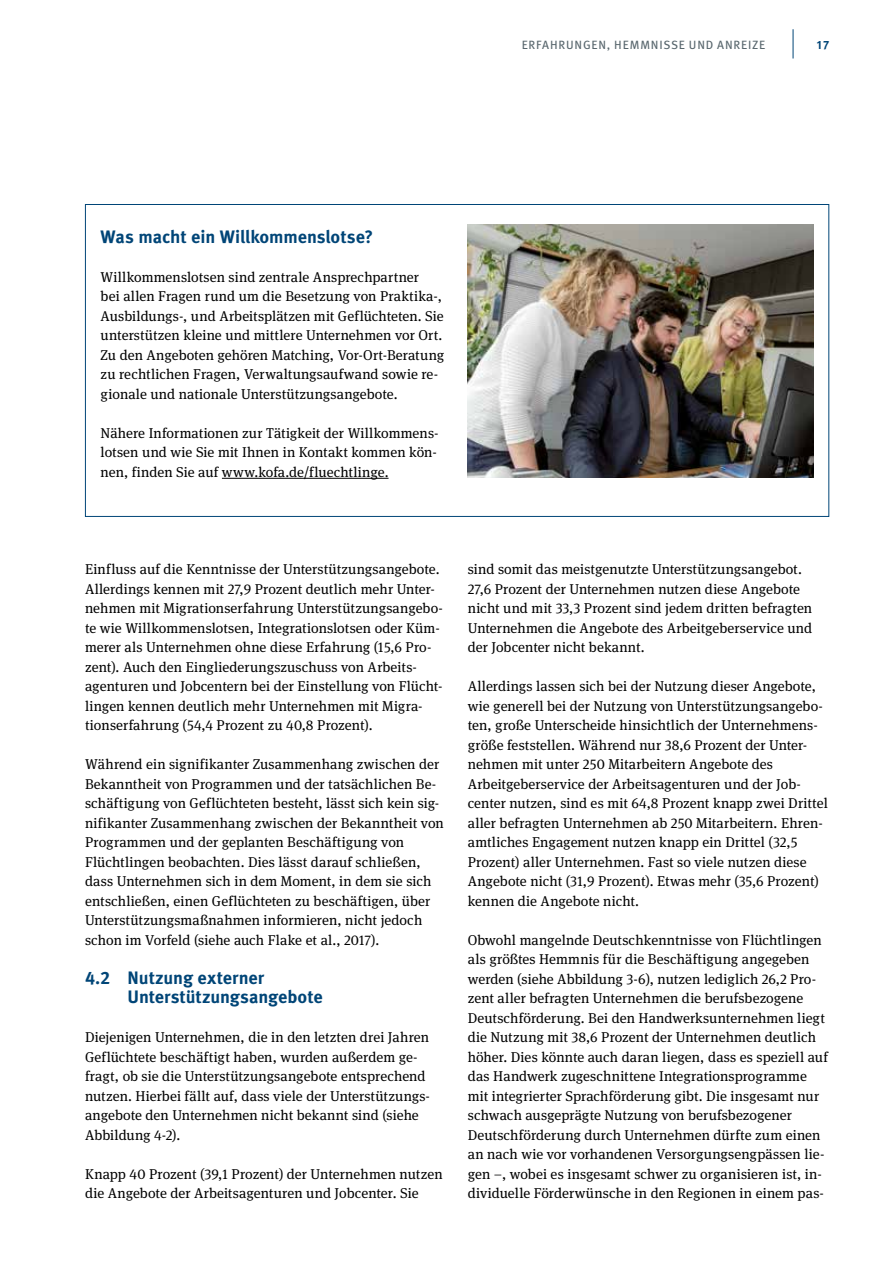
<style>
.page{position:relative;width:893px;height:1263px;background:#fff}
.page>*{position:absolute;margin:0;border:0;box-sizing:border-box;transform-origin:0 0}
.t1{font:700 18px/19.5px "Meta OT";letter-spacing:-.005em;color:#004577}
.t2{font:14.25px/19.5px "Meta Serif OT";letter-spacing:.005em;color:#000}
.t3{font:12px "Meta OT";letter-spacing:.07em;color:#58666d}
.t4{font:700 12px "Meta OT";color:#004577}
</style>
<div class="page">
<hr style="left:793px;top:29px;width:1px;height:30px;background:#004577">
<img style="left:468px;top:224px;width:345px;height:254px">
<hr style="left:222px;top:478px;width:167px;height:1px;background:#000">
<p class="t3" style="left:522px;top:38px;width:245px">ERFAHRUNGEN, HEMMNISSE UND ANREIZE</p>
<p class="t4" style="left:817px;top:38px;width:14px">17</p>
<p class="t1" style="left:101px;top:227px;width:274px">Was macht ein Willkommenslotse?</p>
<p class="t2" style="left:101px;top:267px;width:345px">Willkommenslotsen sind zentrale Ansprechpartner<br>bei allen Fragen rund um die Besetzung von Praktika-, Ausbildungs-, und Arbeitsplätzen mit Geflüchteten. Sie unterstützen kleine und mittlere Unternehmen vor Ort.<br>Zu den Angeboten gehören Matching, Vor-Ort-Beratung zu rechtlichen Fragen, Verwaltungsaufwand sowie re&shy;gionale und nationale Unterstützungsangebote.</p>
<p class="t2" style="left:101px;top:423px;width:340px">Nähere Informationen zur Tätigkeit der Willkommens&shy;lotsen und wie Sie mit Ihnen in Kontakt kommen kön&shy;nen, finden Sie auf www.kofa.de/fluechtlinge.</p>
<p class="t2" style="left:85px;top:560px;width:360px">Einfluss auf die Kenntnisse der Unterstützungsangebote.<br>Allerdings kennen mit 27,9 Prozent deutlich mehr Unter&shy;nehmen mit Migrationserfahrung Unterstützungsangebo&shy;te wie Willkommenslotsen, Integrationslotsen oder Küm&shy;merer als Unternehmen ohne diese Erfahrung (15,6 Pro&shy;zent). Auch den Eingliederungszuschuss von Arbeits&shy;agenturen und Jobcentern bei der Einstellung von Flücht&shy;lingen kennen deutlich mehr Unternehmen mit Migra&shy;tionserfahrung (54,4 Prozent zu 40,8 Prozent).</p>
<p class="t2" style="left:85px;top:755px;width:360px">Während ein signifikanter Zusammenhang zwischen der Bekanntheit von Programmen und der tatsächlichen Be&shy;schäftigung von Geflüchteten besteht, lässt sich kein sig&shy;nifikanter Zusammenhang zwischen der Bekanntheit von Programmen und der geplanten Beschäftigung von Flüchtlingen beobachten. Dies lässt darauf schließen, dass Unternehmen sich in dem Moment, in dem sie sich entschließen, einen Geflüchteten zu beschäftigen, über Unterstützungsmaßnahmen informieren, nicht jedoch schon im Vorfeld (siehe auch Flake et al., 2017).</p>
<p class="t1" style="left:128px;top:968px;width:197px;text-indent:-42px">4.2 Nutzung externer<br>Unterstützungsangebote</p>
<p class="t2" style="left:85px;top:1028px;width:346px">Diejenigen Unternehmen, die in den letzten drei Jahren Geflüchtete beschäftigt haben, wurden außerdem ge&shy;fragt, ob sie die Unterstützungsangebote entsprechend nutzen. Hierbei fällt auf, dass viele der Unterstützungs&shy;angebote den Unternehmen nicht bekannt sind (siehe Abbildung 4-2).</p>
<p class="t2" style="left:85px;top:1164px;width:359px">Knapp 40 Prozent (39,1 Prozent) der Unternehmen nutzen die Angebote der Arbeitsagenturen und Jobcenter. Sie</p>
<p class="t2" style="left:468px;top:560px;width:346px">sind somit das meistgenutzte Unterstützungsangebot.<br>27,6 Prozent der Unternehmen nutzen diese Angebote nicht und mit 33,3 Prozent sind jedem dritten befragten Unternehmen die Angebote des Arbeitgeberservice und der Jobcenter nicht bekannt.</p>
<p class="t2" style="left:468px;top:677px;width:362px">Allerdings lassen sich bei der Nutzung dieser Angebote, wie generell bei der Nutzung von Unterstützungsangebo&shy;ten, große Unterscheide hinsichtlich der Unternehmens&shy;größe feststellen. Während nur 38,6 Prozent der Unter&shy;nehmen mit unter 250 Mitarbeitern Angebote des Arbeitgeberservice der Arbeitsagenturen und der Job&shy;center nutzen, sind es mit 64,8 Prozent knapp zwei Drittel aller befragten Unternehmen ab 250 Mitarbeitern. Ehren&shy;amtliches Engagement nutzen knapp ein Drittel (32,5<br>Prozent) aller Unternehmen. Fast so viele nutzen diese Angebote nicht (31,9 Prozent). Etwas mehr (35,6 Prozent) kennen die Angebote nicht.</p>
<p class="t2" style="left:468px;top:930px;width:362px">Obwohl mangelnde Deutschkenntnisse von Flüchtlingen als größtes Hemmnis für die Beschäftigung angegeben werden (siehe Abbildung 3-6), nutzen lediglich 26,2 Pro&shy;zent aller befragten Unternehmen die berufsbezogene Deutschförderung. Bei den Handwerksunternehmen liegt die Nutzung mit 38,6 Prozent der Unternehmen deutlich höher. Dies könnte auch daran liegen, dass es speziell auf das Handwerk zugeschnittene Integrationsprogramme mit integrierter Sprachförderung gibt. Die insgesamt nur schwach ausgeprägte Nutzung von berufsbezogener Deutschförderung durch Unternehmen dürfte zum einen an nach wie vor vorhandenen Versorgungsengpässen lie&shy;gen –, wobei es insgesamt schwer zu organisieren ist, in&shy;dividuelle Förderwünsche in den Regionen in einem pas-</p>
</div>
